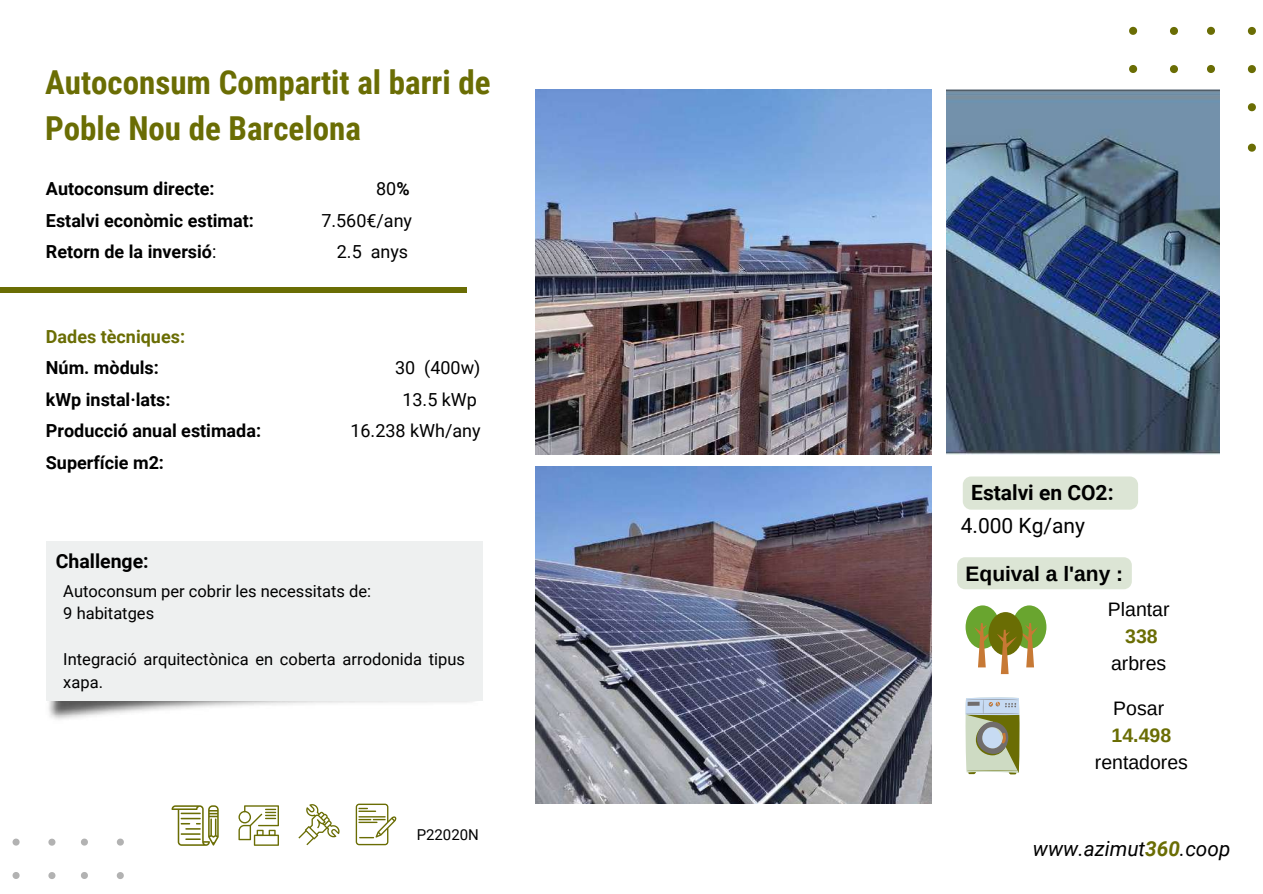
<style>
.page{position:relative;width:1263px;height:894px;background:#fff}
.page>*{position:absolute;margin:0;border:0;box-sizing:border-box;transform-origin:0 0}
.t1{font:700 33px/46px "Roboto Condensed";color:#6a6d04}
.t2{font:700 21px "Arimo";color:#000}
.t3{font:700 21px "Roboto";color:#000}
.t4{font:21px "Roboto";color:#000}
.t5{font:italic 20.7px "Roboto";color:#000}
.t6{font:19.5px "Arimo";color:#000}
.t7{font:700 19.5px "Roboto";color:#000}
.t8{font:700 19.5px "Arimo";color:#6a6d04}
.t9{font:700 18px "Roboto";color:#000}
.t10{font:18px "Roboto";color:#000}
.t11{font:700 18px "Roboto";color:#6a6d04}
.t12{font:16.5px/22.8px "Roboto";color:#000}
.t13{font:15px "Roboto";color:#000}
.s1{font-weight:700}
.s2{font-weight:400}
.s3{font-weight:700;color:#6a6d04}
</style>
<div class="page">
<svg style="left:172px;top:805px;width:47px;height:40px"></svg>
<svg style="left:1129px;top:27px;width:127px;height:125px"></svg>
<img style="left:536px;top:89px;width:396px;height:365px">
<img style="left:536px;top:466px;width:396px;height:337px">
<svg style="left:298px;top:804px;width:42px;height:41px"></svg>
<svg style="left:238px;top:805px;width:41px;height:40px"></svg>
<svg style="left:356px;top:803px;width:41px;height:42px"></svg>
<svg style="left:12px;top:838px;width:112px;height:41px"></svg>
<img style="left:46px;top:697px;width:437px;height:23px">
<div style="left:46px;top:541px;width:436px;height:159px;background:#eef0f0"></div>
<div style="left:1012px;top:605px;width:34px;height:43px;background:#69a52f;border-radius:50%"></div>
<div style="left:965px;top:605px;width:35px;height:43px;background:#69a52f;border-radius:50%"></div>
<div style="left:988px;top:612px;width:35px;height:43px;background:#6a6d04;border-radius:50%"></div>
<svg style="left:974px;top:623px;width:64px;height:51px"></svg>
<svg style="left:965px;top:697px;width:54px;height:77px"></svg>
<div style="left:957px;top:557px;width:175px;height:32px;background:#dce5d5"></div>
<div style="left:963px;top:476px;width:175px;height:33px;background:#dce5d5"></div>
<div style="left:0;top:287px;width:467px;height:6px;background:#6a6d04"></div>
<img style="left:946px;top:89px;width:274px;height:365px">
<h1 class="t1" style="left:45px;top:60px;width:447px">Autoconsum Compartit al barri de<br>Poble Nou de Barcelona</h1>
<p class="t9" style="left:46px;top:178px;width:170px">Autoconsum directe:</p>
<p class="t10" style="left:376px;top:178px;width:35px">80<span class="s1">%</span></p>
<p class="t9" style="left:46px;top:210px;width:210px">Estalvi econòmic estimat:</p>
<p class="t10" style="left:321px;top:210px;width:92px">7.560€/any</p>
<p class="t9" style="left:46px;top:241px;width:172px">Retorn de la inversió<span class="s2">:</span></p>
<p class="t10" style="left:337px;top:241px;width:73px">2.5 anys</p>
<p class="t11" style="left:46px;top:326px;width:141px">Dades tècniques:</p>
<p class="t9" style="left:46px;top:357px;width:115px">Núm. mòduls:</p>
<p class="t10" style="left:395px;top:357px;width:87px">30 (400w)</p>
<p class="t9" style="left:46px;top:389px;width:126px">kWp instal·lats:</p>
<p class="t10" style="left:402px;top:389px;width:76px">13.5 kWp</p>
<p class="t9" style="left:46px;top:420px;width:217px">Producció anual estimada:</p>
<p class="t10" style="left:350px;top:420px;width:132px">16.238 kWh/any</p>
<p class="t9" style="left:46px;top:451px;width:120px">Superfície m2:</p>
<p class="t7" style="left:56px;top:549px;width:95px">Challenge:</p>
<p class="t12" style="left:63px;top:579px;width:309px">Autoconsum per cobrir les necessitats de:<br>9 habitatges</p>
<p class="t12" style="left:63px;top:647px;width:403px">Integració arquitectònica en coberta arrodonida tipus xapa.</p>
<p class="t13" style="left:417px;top:826px;width:64px">P22020N</p>
<p class="t3" style="left:971px;top:480px;width:144px">Estalvi en CO2:</p>
<p class="t4" style="left:961px;top:513px;width:126px">4.000 Kg/any</p>
<p class="t2" style="left:965px;top:561px;width:159px">Equival a l'any :</p>
<p class="t6" style="left:1108px;top:598px;width:63px">Plantar</p>
<p class="t8" style="left:1125px;top:625px;width:34px">338</p>
<p class="t6" style="left:1111px;top:652px;width:57px">arbres</p>
<p class="t6" style="left:1113px;top:697px;width:52px">Posar</p>
<p class="t8" style="left:1112px;top:724px;width:61px">14.498</p>
<p class="t6" style="left:1095px;top:751px;width:95px">rentadores</p>
<p class="t5" style="left:1033px;top:836px;width:199px">www.azimut<span class="s3">360</span>.coop</p>
</div>
